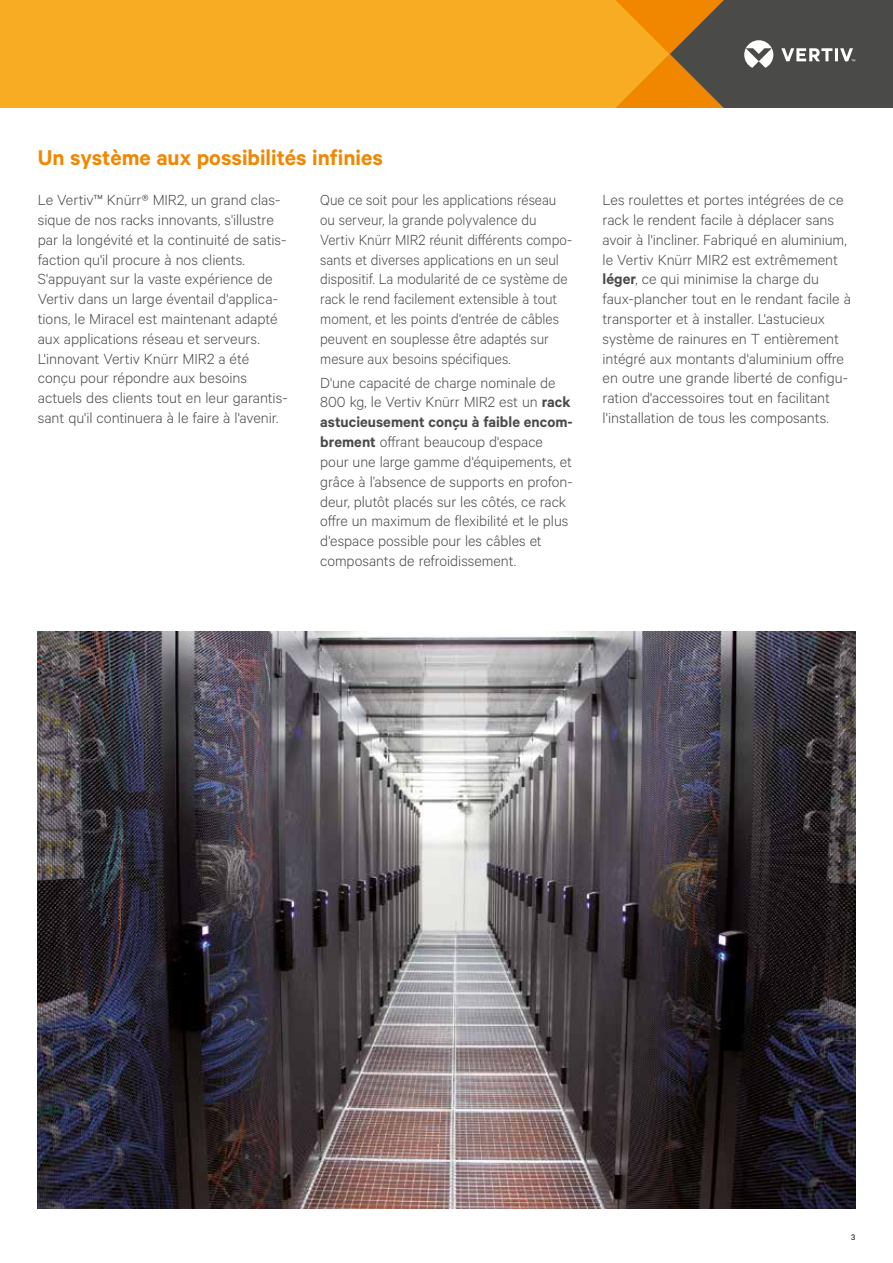
<style>
.page{position:relative;width:893px;height:1263px;background:#fff}
.page>*{position:absolute;margin:0;border:0;box-sizing:border-box;transform-origin:0 0}
.t1{font:600 24px "Calibre";color:#f18700}
.t2{font:300 16.5px/19.8px "Calibre";color:#4a4a49}
.t3{font:300 16.5px/19.8px "Calibre";color:#4a4a49;scale:.95 1}
.t4{font:9px "Calibre";color:#000}
.s1{font-weight:600}
</style>
<div class="page">
<div style="left:0;top:0;width:594px;height:108px;background:#f8ac24"></div>
<svg style="left:594px;top:0;width:299px;height:108px;background:#896a3a"></svg>
<img style="left:38px;top:631px;width:817px;height:578px">
<h1 class="t1" style="left:38px;top:143px;width:346px">Un système aux possibilités infinies</h1>
<p class="t2" style="left:38px;top:189px;width:251px">Le Vertiv™ Knürr® MIR2, un grand clas&shy;sique de nos racks innovants, s'illustre par la longévité et la continuité de satis&shy;faction qu'il procure à nos clients.<br>S'appuyant sur la vaste expérience de Vertiv dans un large éventail d'applica&shy;tions, le Miracel est maintenant adapté aux applications réseau et serveurs.<br>L'innovant Vertiv Knürr MIR2 a été conçu pour répondre aux besoins actuels des clients tout en leur garantis&shy;sant qu'il continuera à le faire à l'avenir.</p>
<p class="t3" style="left:320px;top:189px;width:267px">Que ce soit pour les applications réseau ou serveur, la grande polyvalence du Vertiv Knürr MIR2 réunit différents compo&shy;sants et diverses applications en un seul dispositif. La modularité de ce système de rack le rend facilement extensible à tout moment, et les points d'entrée de câbles peuvent en souplesse être adaptés sur mesure aux besoins spécifiques.</p>
<p class="t2" style="left:320px;top:372px;width:254px">D'une capacité de charge nominale de 800 kg, le Vertiv Knürr MIR2 est un <span class="s1">rack astucieusement conçu à faible encom&shy;brement</span> offrant beaucoup d'espace pour une large gamme d'équipements, et grâce à l’absence de supports en profon&shy;deur, plutôt placés sur les côtés, ce rack offre un maximum de flexibilité et le plus d'espace possible pour les câbles et composants de refroidissement.</p>
<p class="t2" style="left:603px;top:189px;width:250px">Les roulettes et portes intégrées de ce rack le rendent facile à déplacer sans avoir à l'incliner. Fabriqué en aluminium, le Vertiv Knürr MIR2 est extrêmement <span class="s1">léger</span>, ce qui minimise la charge du faux-plancher tout en le rendant facile à transporter et à installer. L'astucieux système de rainures en T entièrement intégré aux montants d'aluminium offre en outre une grande liberté de configu&shy;ration d'accessoires tout en facilitant l'installation de tous les composants.</p>
<p class="t4" style="left:851px;top:1232px;width:6px">3</p>
</div>
